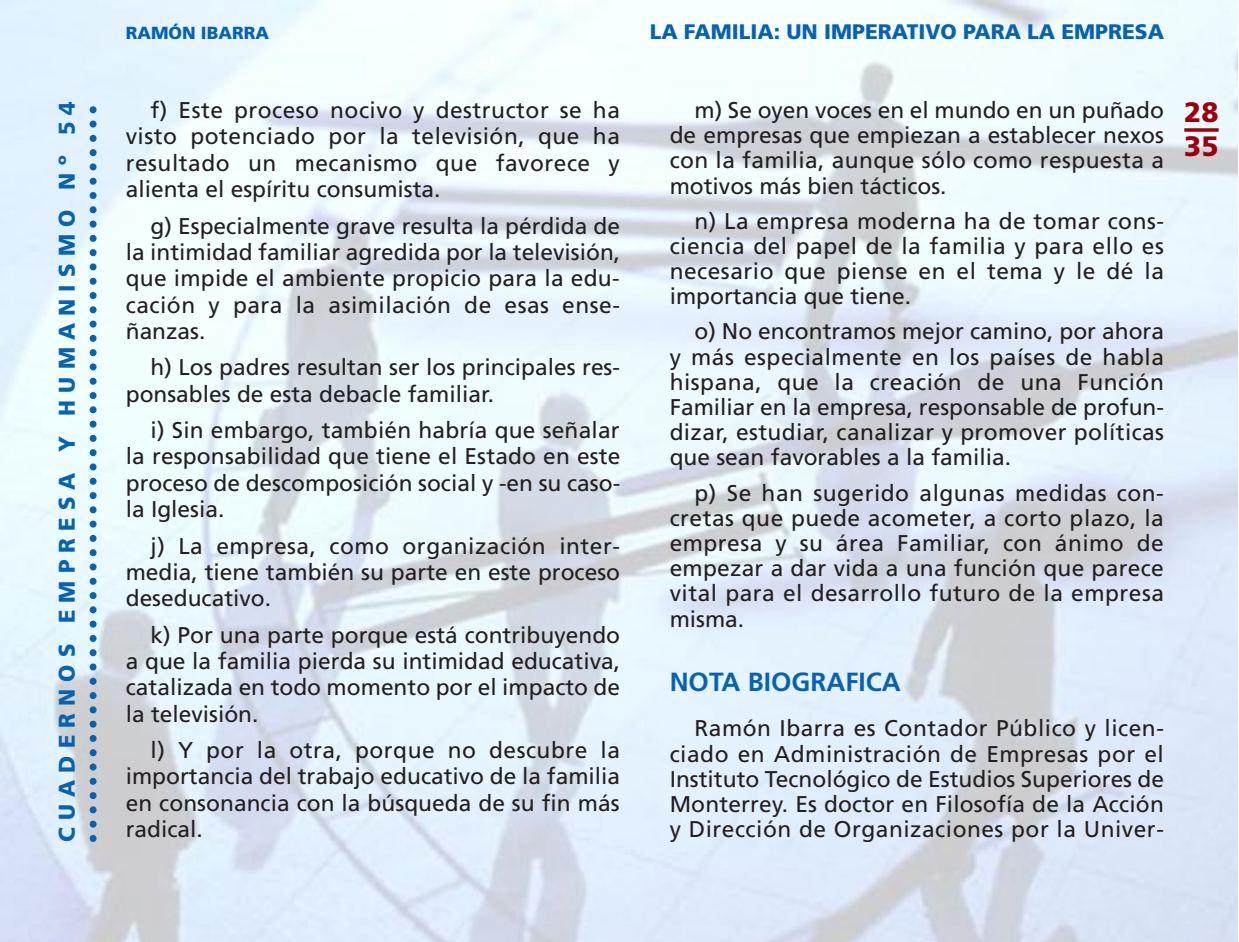
<style>
.page{position:relative;width:1239px;height:942px;background:#fff}
.page>*{position:absolute;margin:0;border:0;box-sizing:border-box;transform-origin:0 0}
.t1{font:900 28px/33.6px "Frutiger";color:#9c000d}
.t2{font:700 26.25px "Frutiger";color:#0862b0}
.t3{font:22.75px/25.2px "Frutiger";color:#231f20;text-align:justify}
.t4{font:900 22.75px "Frutiger";letter-spacing:.325em;color:#0862b0}
.t5{font:900 21px "Frutiger";color:#0862b0}
.t6{font:900 17.5px "Frutiger";color:#0862b0}
</style>
<div class="page">
<img style="left:1px;top:0;width:1236px;height:942px">
<svg style="left:1184px;top:128px;width:35px;height:4px"></svg>
<svg style="left:90px;top:101px;width:7px;height:737px;background:#92bbda"></svg>
<p class="t4" style="left:58px;top:842px;width:742px;rotate:-90deg">CUADERNOS EMPRESA Y HUMANISMO Nº 54</p>
<p class="t6" style="left:126px;top:26px;width:145px">RAMÓN IBARRA</p>
<p class="t5" style="left:650px;top:23px;width:516px">LA FAMILIA: UN IMPERATIVO PARA LA EMPRESA</p>
<p class="t3" style="left:126px;top:99px;width:496px;line-height:26.4px;text-indent:25px">f) Este proceso nocivo y destructor se ha visto potenciado por la televisión, que ha resultado un mecanismo que favorece y alienta el espíritu consumista.</p>
<p class="t3" style="left:126px;top:214px;width:496px;line-height:26.4px;text-indent:25px">g) Especialmente grave resulta la pérdida de la intimidad familiar agredida por la televisión, que impide el ambiente propicio para la edu&shy;cación y para la asimilación de esas ense&shy;ñanzas.</p>
<p class="t3" style="left:126px;top:356px;width:496px;line-height:26.4px;text-indent:25px">h) Los padres resultan ser los principales res&shy;ponsables de esta debacle familiar.</p>
<p class="t3" style="left:126px;top:418px;width:496px;line-height:26.4px;text-indent:25px">i) Sin embargo, también habría que señalar la responsabilidad que tiene el Estado en este proceso de descomposición social y -en su caso&shy;la Iglesia.</p>
<p class="t3" style="left:126px;top:534px;width:496px;line-height:26.4px;text-indent:25px">j) La empresa, como organización inter&shy;media, tiene también su parte en este proceso deseducativo.</p>
<p class="t3" style="left:126px;top:623px;width:496px;line-height:26.4px;text-indent:25px">k) Por una parte porque está contribuyendo a que la familia pierda su intimidad educativa, catalizada en todo momento por el impacto de la televisión.</p>
<p class="t3" style="left:126px;top:738px;width:496px;line-height:26.4px;text-indent:25px">l) Y por la otra, porque no descubre la importancia del trabajo educativo de la familia en consonancia con la búsqueda de su fin más radical.</p>
<p class="t3" style="left:670px;top:99px;width:496px;text-indent:25px">m) Se oyen voces en el mundo en un puñado de empresas que empiezan a establecer nexos con la familia, aunque sólo como respuesta a motivos más bien tácticos.</p>
<p class="t3" style="left:670px;top:210px;width:496px;text-indent:25px">n) La empresa moderna ha de tomar cons&shy;ciencia del papel de la familia y para ello es necesario que piense en el tema y le dé la importancia que tiene.</p>
<p class="t3" style="left:670px;top:321px;width:496px;text-indent:25px">o) No encontramos mejor camino, por ahora y más especialmente en los países de habla hispana, que la creación de una Función Familiar en la empresa, responsable de profun&shy;dizar, estudiar, canalizar y promover políticas que sean favorables a la familia.</p>
<p class="t3" style="left:670px;top:482px;width:496px;text-indent:25px">p) Se han sugerido algunas medidas con&shy;cretas que puede acometer, a corto plazo, la empresa y su área Familiar, con ánimo de empezar a dar vida a una función que parece vital para el desarrollo futuro de la empresa misma.</p>
<p class="t2" style="left:670px;top:671px;width:233px">NOTA BIOGRAFICA</p>
<p class="t3" style="left:670px;top:717px;width:496px;text-indent:25px">Ramón Ibarra es Contador Público y licen&shy;ciado en Administración de Empresas por el Instituto Tecnológico de Estudios Superiores de Monterrey. Es doctor en Filosofía de la Acción y Dirección de Organizaciones por la Univer-</p>
<p class="t1" style="left:1184px;top:98px;width:36px">28<br>35</p>
</div>
